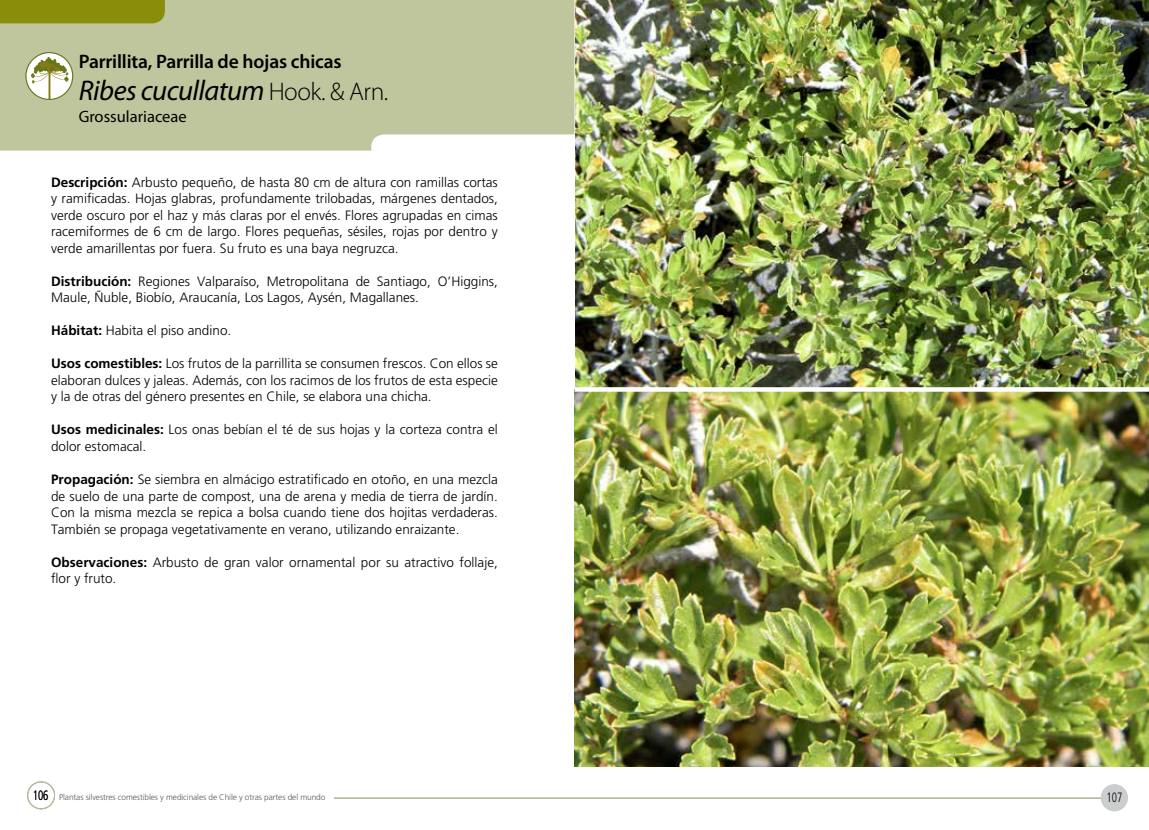
<style>
.page{position:relative;width:1149px;height:830px;background:#fff}
.page>*{position:absolute;margin:0;border:0;box-sizing:border-box;transform-origin:0 0}
.t1{font:italic 28.5px "Myriad Pro";letter-spacing:-.02em;color:#000}
.t2{font:600 19.5px "Myriad Pro";letter-spacing:-.01em;color:#000}
.t3{font:16.5px "Myriad Pro";color:#000}
.t4{font:300 13.5px/16.5px "Frutiger LT Std";color:#000;text-align:justify}
.t5{font:300 condensed 13.5px "Frutiger LT Std";color:#000;scale:.81 1}
.t6{font:300 8.25px "Frutiger LT Std";letter-spacing:-.01em;color:#58595b}
.s1{font-weight:300;font-style:normal;font-size:25.5px}
.s2{font-weight:700}
.s3{font-stretch:condensed;font-size:13.5px;color:#000}
</style>
<div class="page">
<div style="left:27px;top:781px;width:28px;height:27px;border:1px solid #bcbec0;border-radius:50%"></div>
<div style="left:1100px;top:784px;width:27px;height:26px;background:#cbcdce;border-radius:50%"></div>
<hr style="left:334px;top:797px;width:240px;height:1px;background:#bcbec0">
<hr style="left:574px;top:797px;width:526px;height:1px;background:#bcbec0">
<svg style="left:0;top:0;width:574px;height:150px;background:#bec59a"></svg>
<img style="left:574px;top:0;width:574px;height:765px">
<svg style="left:574px;top:387px;width:574px;height:4px"></svg>
<svg style="left:26px;top:53px;width:47px;height:46px"></svg>
<div style="left:25px;top:52px;width:48px;height:48px;border:1px solid #677718;border-radius:50%"></div>
<svg style="left:31px;top:57px;width:38px;height:42px"></svg>
<h2 class="t2" style="left:79px;top:51px;width:264px">Parrillita, Parrilla de hojas chicas</h2>
<h1 class="t1" style="left:79px;top:75px;width:311px">Ribes cucullatum <span class="s1">Hook. &amp; Arn.</span></h1>
<p class="t3" style="left:79px;top:108px;width:110px">Grossulariaceae</p>
<p class="t4" style="left:51px;top:174px;width:448px"><span class="s2">Descripción:</span> Arbusto pequeño, de hasta 80 cm de altura con ramillas cortas y ramificadas. Hojas glabras, profundamente trilobadas, márgenes dentados, verde oscuro por el haz y más claras por el envés. Flores agrupadas en cimas racemiformes de 6 cm de largo. Flores pequeñas, sésiles, rojas por dentro y verde amarillentas por fuera. Su fruto es una baya negruzca.</p>
<p class="t4" style="left:51px;top:273px;width:448px"><span class="s2">Distribución:</span> Regiones Valparaíso, Metropolitana de Santiago, O’Higgins,<br>Maule, Ñuble, Biobío, Araucanía, Los Lagos, Aysén, Magallanes.</p>
<p class="t4" style="left:51px;top:322px;width:182px"><span class="s2">Hábitat:</span> Habita el piso andino.</p>
<p class="t4" style="left:51px;top:355px;width:448px"><span class="s2">Usos comestibles:</span> Los frutos de la parrillita se consumen frescos. Con ellos se elaboran dulces y jaleas. Además, con los racimos de los frutos de esta especie y la de otras del género presentes en Chile, se elabora una chicha.</p>
<p class="t4" style="left:51px;top:421px;width:448px"><span class="s2">Usos medicinales:</span> Los onas bebían el té de sus hojas y la corteza contra el dolor estomacal.</p>
<p class="t4" style="left:51px;top:471px;width:448px"><span class="s2">Propagación:</span> Se siembra en almácigo estratificado en otoño, en una mezcla de suelo de una parte de compost, una de arena y media de tierra de jardín.<br>Con la misma mezcla se repica a bolsa cuando tiene dos hojitas verdaderas.<br>También se propaga vegetativamente en verano, utilizando enraizante.</p>
<p class="t4" style="left:51px;top:553px;width:448px"><span class="s2">Observaciones:</span> Arbusto de gran valor ornamental por su atractivo follaje, flor y fruto.</p>
<p class="t6" style="left:33px;top:791px;width:294px"><span class="s3">106</span> Plantas silvestres comestibles y medicinales de Chile y otras partes del mundo</p>
<p class="t5" style="left:1106px;top:789px;width:21px">107</p>
</div>
